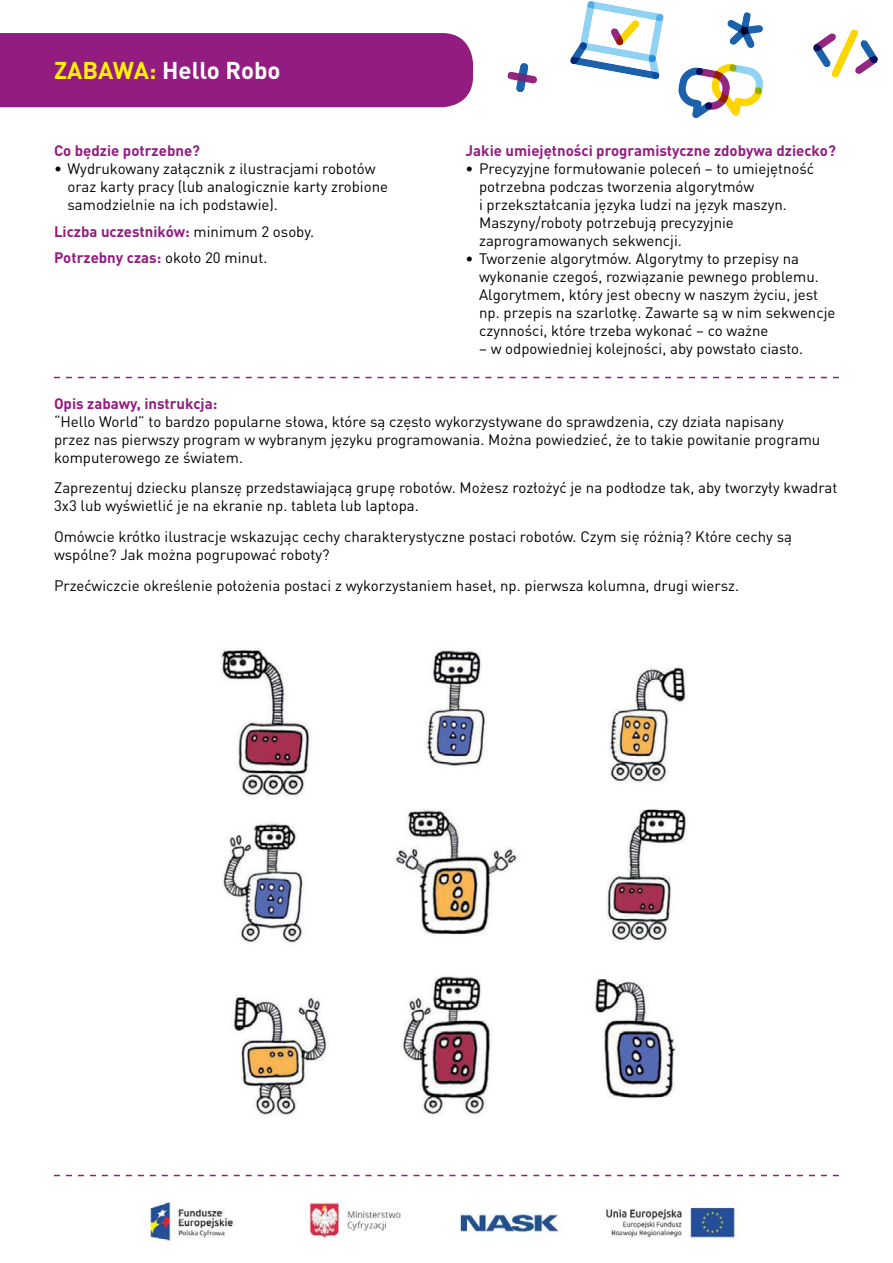
<style>
.page{position:relative;width:893px;height:1263px;background:#fff}
.page>*{position:absolute;margin:0;border:0;box-sizing:border-box;transform-origin:0 0}
.t1{font:700 24px "DIN Pro";color:#fff}
.t2{font:15px/18px "DIN Pro";color:#000}
.t3{font:700 15px/26.5px "DIN Pro";color:#931c80}
.s1{color:#fff100}
.s2{font-weight:400;color:#000}
</style>
<div class="page">
<div style="left:0;top:33px;width:473px;height:74px;background:#931c80"></div>
<svg style="left:507px;top:63px;width:30px;height:29px"></svg>
<svg style="left:570px;top:1px;width:94px;height:79px"></svg>
<svg style="left:813px;top:29px;width:65px;height:49px"></svg>
<svg style="left:727px;top:12px;width:36px;height:36px"></svg>
<svg style="left:678px;top:64px;width:85px;height:54px"></svg>
<img style="left:141px;top:1202px;width:601px;height:42px">
<svg style="left:54px;top:377px;width:785px;height:1px"></svg>
<svg style="left:54px;top:1175px;width:785px;height:1px"></svg>
<img style="left:221px;top:648px;width:465px;height:468px">
<h1 class="t1" style="left:54px;top:54px;width:228px"><span class="s1">ZABAWA:</span> Hello Robo</h1>
<p class="t3" style="left:54px;top:137px;width:148px">Co będzie potrzebne?</p>
<p class="t2" style="left:68px;top:159px;width:322px;text-indent:-14px">• Wydrukowany załącznik z ilustracjami robotów oraz karty pracy (lub analogicznie karty zrobione samodzielnie na ich podstawie).</p>
<p class="t3" style="left:54px;top:217px;width:262px">Liczba uczestników: <span class="s2">minimum 2 osoby.<br></span>Potrzebny czas: <span class="s2">około 20 minut.</span></p>
<p class="t3" style="left:466px;top:137px;width:372px">Jakie umiejętności programistyczne zdobywa dziecko?</p>
<p class="t2" style="left:479px;top:159px;width:337px;text-indent:-14px">• Precyzyjne formułowanie poleceń – to umiejętność potrzebna podczas tworzenia algorytmów<br>i przekształcania języka ludzi na język maszyn.<br>Maszyny/roboty potrzebują precyzyjnie zaprogramowanych sekwencji.</p>
<p class="t2" style="left:479px;top:249px;width:358px;text-indent:-14px">• Tworzenie algorytmów. Algorytmy to przepisy na wykonanie czegoś, rozwiązanie pewnego problemu.<br>Algorytmem, który jest obecny w naszym życiu, jest np. przepis na szarlotkę. Zawarte są w nim sekwencje czynności, które trzeba wykonać – co ważne</p>
<p class="t2" style="left:479px;top:339px;width:326px">– w odpowiedniej kolejności, aby powstało ciasto.</p>
<p class="t3" style="left:54px;top:389px;width:165px">Opis zabawy, instrukcja:</p>
<p class="t2" style="left:54px;top:412px;width:768px">“Hello World” to bardzo popularne słowa, które są często wykorzystywane do sprawdzenia, czy działa napisany przez nas pierwszy program w wybranym języku programowania. Można powiedzieć, że to takie powitanie programu komputerowego ze światem.</p>
<p class="t2" style="left:54px;top:478px;width:785px">Zaprezentuj dziecku planszę przedstawiającą grupę robotów. Możesz rozłożyć je na podłodze tak, aby tworzyły kwadrat<br>3x3 lub wyświetlić je na ekranie np. tableta lub laptopa.</p>
<p class="t2" style="left:54px;top:527px;width:739px">Omówcie krótko ilustracje wskazując cechy charakterystyczne postaci robotów. Czym się różnią? Które cechy są wspólne? Jak można pogrupować roboty?</p>
<p class="t2" style="left:54px;top:576px;width:687px">Przećwiczcie określenie położenia postaci z wykorzystaniem haseł, np. pierwsza kolumna, drugi wiersz.</p>
</div>
